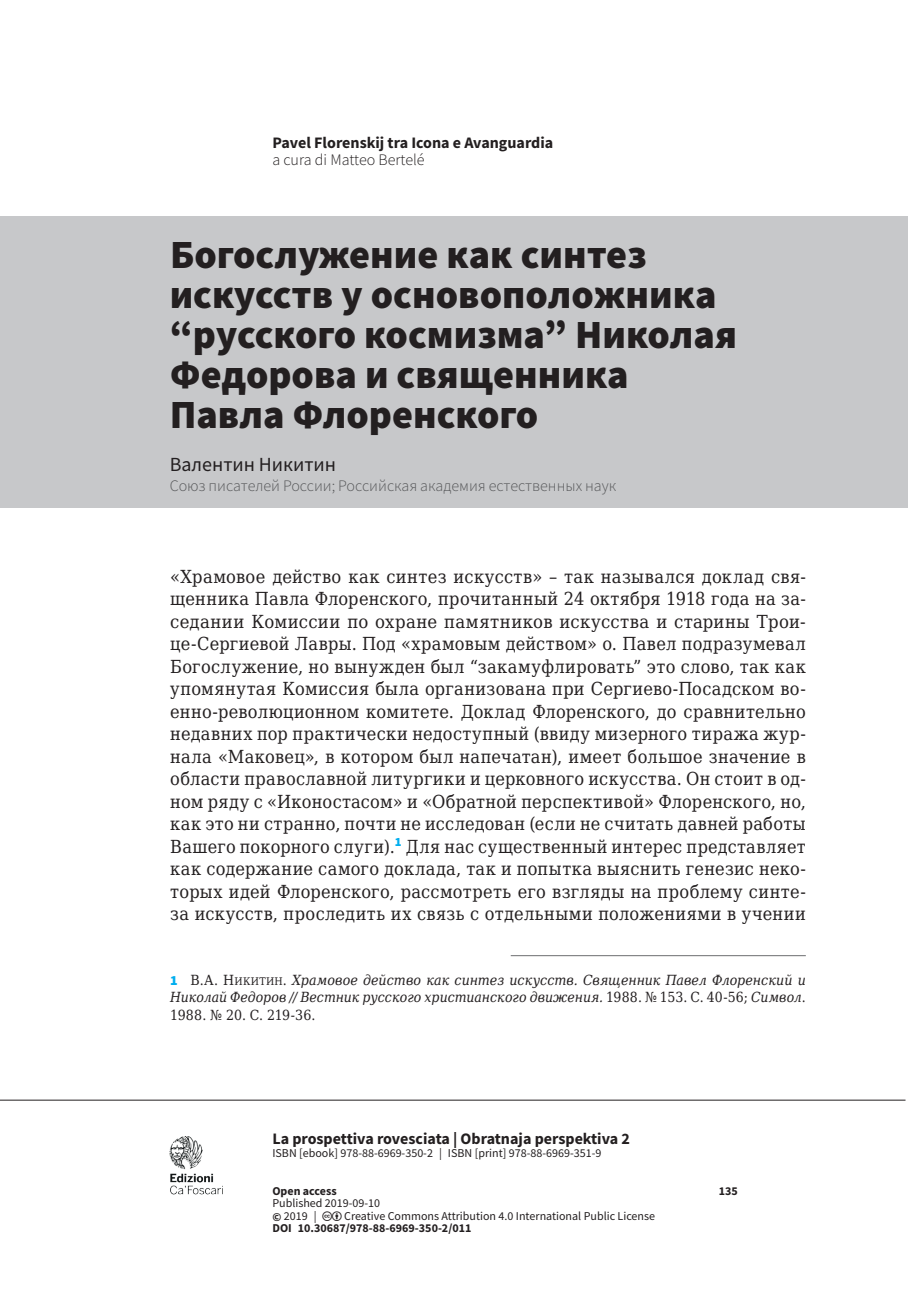
<style>
.page{position:relative;width:908px;height:1304px;background:#fff}
.page>*{position:absolute;margin:0;border:0;box-sizing:border-box;transform-origin:0 0}
.t1{font:900 40px/40px "Source Sans Pro";color:#231f20}
.t2{font:20px "Source Sans Pro";color:#231f20}
.t3{font:18px/22.4px "DejaVu Serif Condensed";letter-spacing:.02em;color:#231f20;text-align:justify}
.t4{font:700 16px "Source Sans Pro";color:#231f20}
.t5{font:300 16px "Source Sans Pro";color:#57585a}
.t6{font:300 16px "Source Sans Pro";color:#231f20}
.t7{font:italic 14px/17.6px "DejaVu Serif Condensed";letter-spacing:.005em;color:#231f20;text-align:justify}
.t8{font:12px/12.4px "Source Sans Pro";color:#231f20}
.t9{font:700 12px "Source Sans Pro";color:#231f20}
.s1{font-family:"Source Sans Pro";font-weight:900;font-style:normal;color:#00aeef}
.s2{font-style:normal}
.s3{font-style:normal;font-size:10.4px}
.s4{font-weight:700}
</style>
<div class="page">
<div style="left:0;top:216px;width:907px;height:291px;background:#c7c8ca"></div>
<hr style="left:510px;top:955px;width:295px;height:1px;background:#6c6d70">
<img style="left:169px;top:1136px;width:54px;height:59px">
<hr style="left:0;top:1100px;width:905px;height:1px;background:#231f20">
<p class="t4" style="left:272px;top:132px;width:282px">Pavel Florenskij tra Icona e Avanguardia</p>
<p class="t6" style="left:272px;top:150px;width:154px">a cura di Matteo Bertelé</p>
<h1 class="t1" style="left:170px;top:234px;width:568px">Богослужение как синтез искусств у основоположника “русского космизма” Николая<br>Федорова и священника<br>Павла Флоренского</h1>
<p class="t2" style="left:170px;top:451px;width:168px">Валентин Никитин</p>
<p class="t5" style="left:170px;top:476px;width:448px">Союз писателей России; Российская академия естественных наук</p>
<p class="t3" style="left:170px;top:565px;width:636px">«Храмовое действо как синтез искусств» – так назывался доклад свя&shy;щенника Павла Флоренского, прочитанный 24 октября 1918 года на за&shy;седании Комиссии по охране памятников искусства и старины Трои&shy;це-Сергиевой Лавры. Под «храмовым действом» о. Павел подразумевал Богослужение, но вынужден был “закамуфлировать” это слово, так как упомянутая Комиссия была организована при Сергиево-Посадском во&shy;енно-революционном комитете. Доклад Флоренского, до сравнительно недавних пор практически недоступный (ввиду мизерного тиража жур&shy;нала «Маковец», в котором был напечатан), имеет большое значение в области православной литургики и церковного искусства. Он стоит в од&shy;ном ряду с «Иконостасом» и «Обратной перспективой» Флоренского, но, как это ни странно, почти не исследован (если не считать давней работы Вашего покорного слуги).<sup>1</sup> Для нас существенный интерес представляет как содержание самого доклада, так и попытка выяснить генезис неко&shy;торых идей Флоренского, рассмотреть его взгляды на проблему синте&shy;за искусств, проследить их связь с отдельными положениями в учении</p>
<p class="t7" style="left:170px;top:970px;width:636px"><span class="s1">1</span> <span class="s2">В.А. Н</span><span class="s3">икитин</span><span class="s2">.</span> Храмовое действо как синтез искусств. Священник Павел Флоренский и Николай Федоров // Вестник русского христианского движения. <span class="s2">1988. № 153. С. 40-56;</span> Символ<span class="s2">.<br>1988. № 20. С. 219-36.</span></p>
<p class="t4" style="left:272px;top:1128px;width:359px">La prospettiva rovesciata | Obratnaja perspektiva 2</p>
<p class="t8" style="left:272px;top:1147px;width:330px">ISBN [ebook] 978-88-6969-350-2 | ISBN [print] 978-88-6969-351-9</p>
<p class="t9" style="left:272px;top:1182px;width:66px">Open access</p>
<p class="t9" style="left:718px;top:1182px;width:21px">135</p>
<p class="t8" style="left:272px;top:1197px;width:109px">Published 2019-09-10 <span class="s4">©</span> 2019 |</p>
<p class="t8" style="left:344px;top:1209px;width:312px">Creative Commons Attribution 4.0 International Public License</p>
<p class="t9" style="left:272px;top:1220px;width:200px">DOI 10.30687/978-88-6969-350-2/011</p>
</div>
